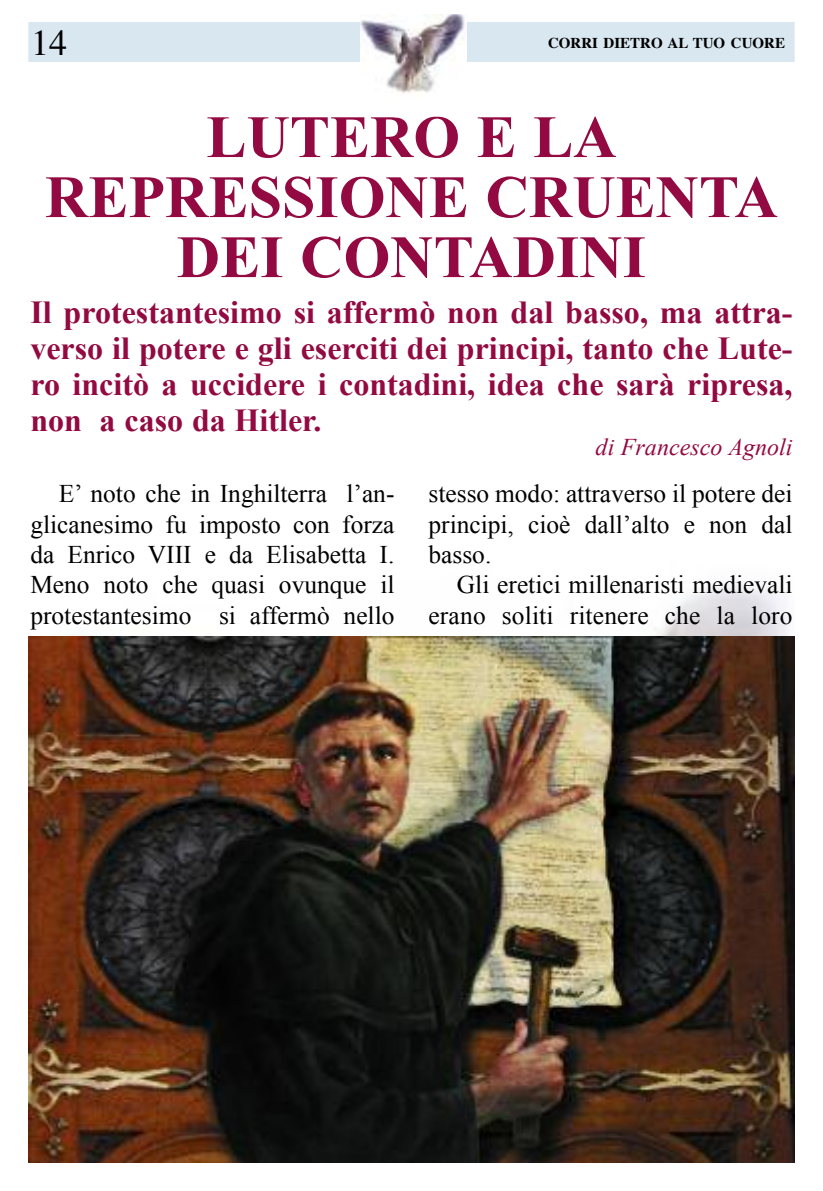
<style>
.page{position:relative;width:823px;height:1191px;background:#fff}
.page>*{position:absolute;margin:0;border:0;box-sizing:border-box;transform-origin:0 0}
.t1{font:700 60px/60px "Times New Roman";color:#920a41;text-align:center}
.t2{font:36px "Times";color:#000}
.t3{font:700 32px/36px "Times New Roman";color:#920a41;text-align:justify}
.t4{font:25.4px/30.4px "Times New Roman";color:#000;text-align:justify}
.t5{font:italic 24px "Times New Roman";color:#920a41}
.t6{font:700 15px "Times";color:#000}
</style>
<div class="page">
<img style="left:29px;top:583px;width:765px;height:580px">
<div style="left:28px;top:22px;width:766px;height:40px;background:#d8e7f0"></div>
<img style="left:360px;top:14px;width:106px;height:80px">
<img style="left:28px;top:636px;width:766px;height:526px">
<h2 class="t2" style="left:31px;top:28px;width:37px">14</h2>
<p class="t6" style="left:547px;top:37px;width:238px">CORRI DIETRO AL TUO CUORE</p>
<h1 class="t1" style="left:45px;top:107px;width:734px">LUTERO E LA<br>REPRESSIONE CRUENTA<br>DEI CONTADINI</h1>
<p class="t3" style="left:30px;top:294px;width:763px">Il protestantesimo si affermò non dal basso, ma attra&shy;verso il potere e gli eserciti dei principi, tanto che Lute&shy;ro incitò a uccidere i contadini, idea che sarà ripresa, non a caso da Hitler.</p>
<p class="t5" style="left:595px;top:433px;width:198px">di Francesco Agnoli</p>
<p class="t4" style="left:30px;top:478px;width:365px;text-indent:28px">E’ noto che in Inghilterra l’an&shy;glicanesimo fu imposto con forza da Enrico VIII e da Elisabetta I.<br>Meno noto che quasi ovunque il protestantesimo si affermò nello</p>
<p class="t4" style="left:428px;top:478px;width:365px">stesso modo: attraverso il potere dei principi, cioè dall’alto e non dal basso.</p>
<p class="t4" style="left:428px;top:569px;width:365px;text-align:right">Gli eretici millenaristi medievali erano soliti ritenere che la loro</p>
</div>
